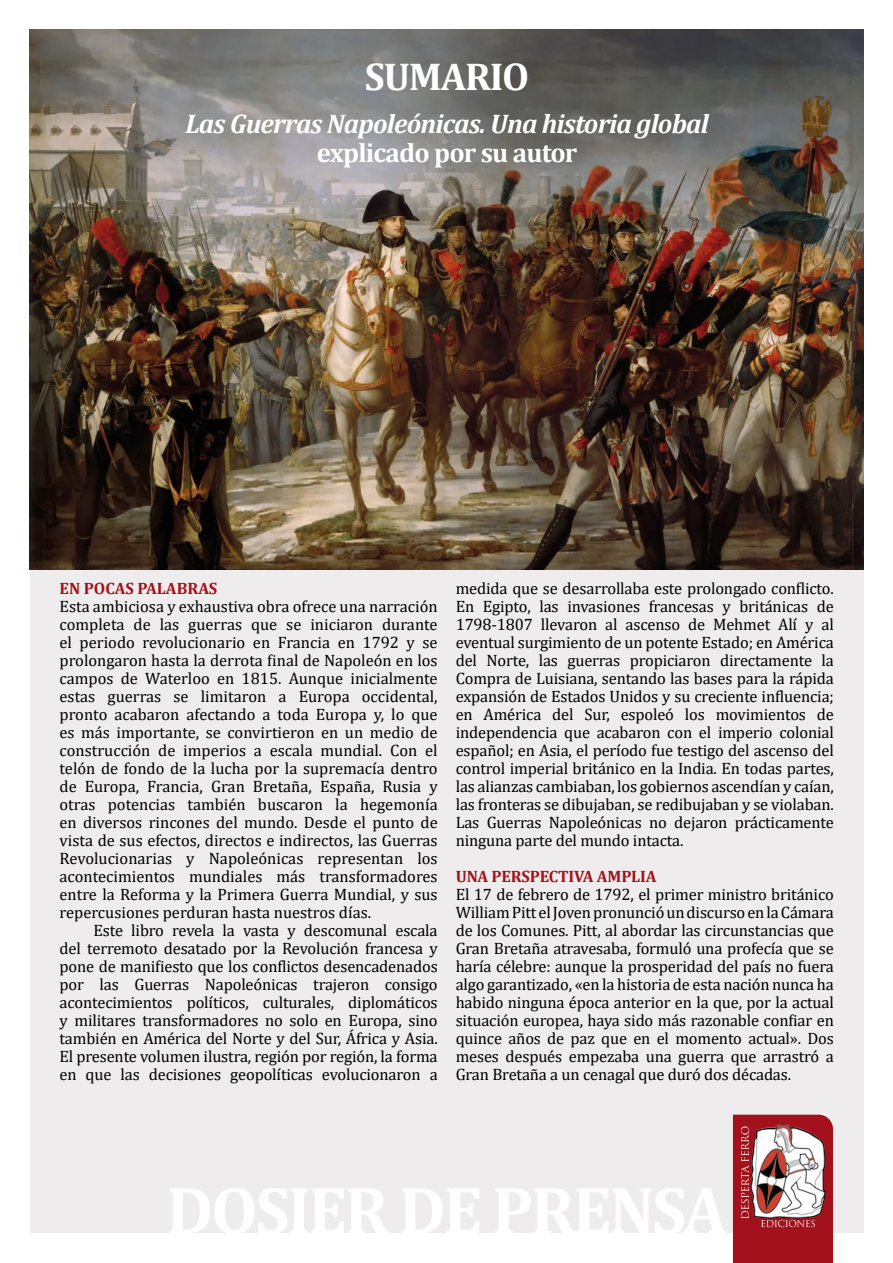
<style>
.page{position:relative;width:893px;height:1263px;background:#fff}
.page>*{position:absolute;margin:0;border:0;box-sizing:border-box;transform-origin:0 0}
.t1{font:700 39px "Cambria";letter-spacing:-.03em;color:#fff}
.t2{font:italic 700 27px "Cambria";letter-spacing:-.03em;color:#fff}
.t3{font:700 27px "Cambria";letter-spacing:-.03em;color:#fff}
.t4{font:16.5px/18px "Cambria";letter-spacing:-.01em;color:#000;text-align:justify}
.t5{font:700 16.5px "Cambria";letter-spacing:-.01em;color:#a3121c}
</style>
<div class="page">
<div style="left:30px;top:30px;width:833px;height:1203px;background:#eeecec"></div>
<svg style="left:733px;top:1115px;width:100px;height:148px;background:#b25b60"></svg>
<img style="left:30px;top:30px;width:833px;height:540px">
<h1 class="t1" style="left:365px;top:56px;width:166px">SUMARIO</h1>
<h2 class="t2" style="left:185px;top:110px;width:525px">Las Guerras Napoleónicas. Una historia global</h2>
<h2 class="t3" style="left:317px;top:138px;width:262px">explicado por su autor</h2>
<p class="t5" style="left:60px;top:580px;width:159px">EN POCAS PALABRAS</p>
<p class="t4" style="left:60px;top:597px;width:380px">Esta ambiciosa y exhaustiva obra ofrece una narración completa de las guerras que se iniciaron durante el periodo revolucionario en Francia en 1792 y se prolongaron hasta la derrota final de Napoleón en los campos de Waterloo en 1815. Aunque inicialmente estas guerras se limitaron a Europa occidental, pronto acabaron afectando a toda Europa y, lo que es más importante, se convirtieron en un medio de construcción de imperios a escala mundial. Con el telón de fondo de la lucha por la supremacía dentro de Europa, Francia, Gran Bretaña, España, Rusia y otras potencias también buscaron la hegemonía en diversos rincones del mundo. Desde el punto de vista de sus efectos, directos e indirectos, las Guerras Revolucionarias y Napoleónicas representan los acontecimientos mundiales más transformadores entre la Reforma y la Primera Guerra Mundial, y sus repercusiones perduran hasta nuestros días.</p>
<p class="t4" style="left:60px;top:922px;width:380px;text-indent:34px">Este libro revela la vasta y descomunal escala del terremoto desatado por la Revolución francesa y pone de manifiesto que los conflictos desencadenados por las Guerras Napoleónicas trajeron consigo acontecimientos políticos, culturales, diplomáticos y militares transformadores no solo en Europa, sino también en América del Norte y del Sur, África y Asia.<br>El presente volumen ilustra, región por región, la forma en que las decisiones geopolíticas evolucionaron a</p>
<p class="t4" style="left:456px;top:579px;width:380px">medida que se desarrollaba este prolongado conflicto.<br>En Egipto, las invasiones francesas y británicas de 1798-1807 llevaron al ascenso de Mehmet Alí y al eventual surgimiento de un potente Estado; en América del Norte, las guerras propiciaron directamente la Compra de Luisiana, sentando las bases para la rápida expansión de Estados Unidos y su creciente influencia; en América del Sur, espoleó los movimientos de independencia que acabaron con el imperio colonial español; en Asia, el período fue testigo del ascenso del control imperial británico en la India. En todas partes, las alianzas cambiaban, los gobiernos ascendían y caían, las fronteras se dibujaban, se redibujaban y se violaban.<br>Las Guerras Napoleónicas no dejaron prácticamente ninguna parte del mundo intacta.</p>
<p class="t5" style="left:456px;top:868px;width:202px">UNA PERSPECTIVA AMPLIA</p>
<p class="t4" style="left:456px;top:885px;width:380px">El 17 de febrero de 1792, el primer ministro británico William Pitt el Joven pronunció un discurso en la Cámara de los Comunes. Pitt, al abordar las circunstancias que Gran Bretaña atravesaba, formuló una profecía que se haría célebre: aunque la prosperidad del país no fuera algo garantizado, «en la historia de esta nación nunca ha habido ninguna época anterior en la que, por la actual situación europea, haya sido más razonable confiar en quince años de paz que en el momento actual». Dos meses después empezaba una guerra que arrastró a Gran Bretaña a un cenagal que duró dos décadas.</p>
</div>
